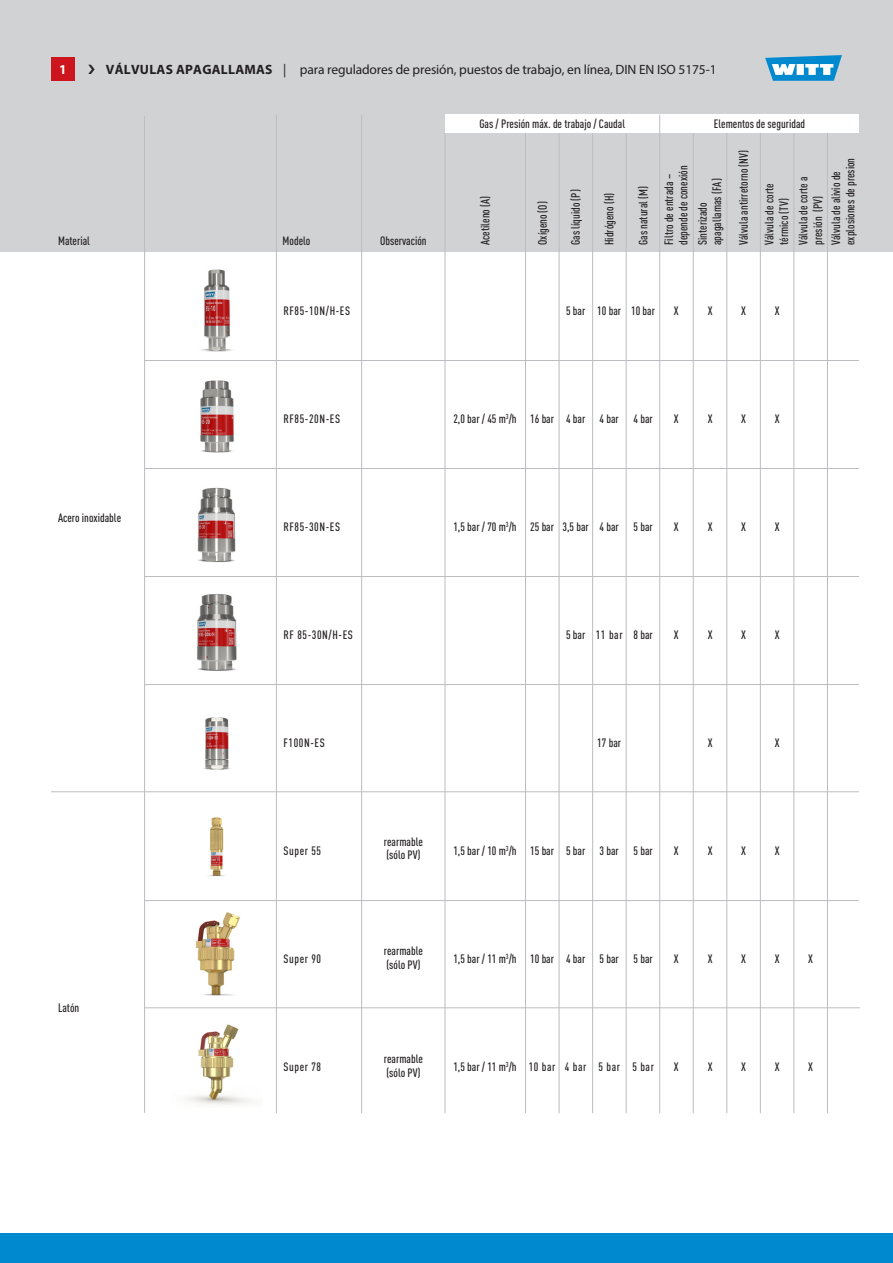
<style>
.page{position:relative;width:893px;height:1263px;background:#fff}
.page>*{position:absolute;margin:0;border:0;box-sizing:border-box;transform-origin:0 0}
.t1{font:13.5px "Myriad Pro";letter-spacing:-.01em;color:#231f20}
.t2{font:700 13.5px "Myriad Pro";color:#fff}
.t3{font:500 12px "DIN Cond";color:#231f20}
.t4{font:500 12px "DIN Cond";letter-spacing:.05em;color:#231f20}
.s1{font-weight:700}
</style>
<div class="page">
<div style="left:0;top:0;width:893px;height:252px;background:#d1d2d4"></div>
<div style="left:445px;top:115px;width:414px;height:18px;background:#fff"></div>
<hr style="left:144px;top:116px;width:1px;height:997px;background:#bcbdc0">
<hr style="left:276px;top:115px;width:1px;height:998px;background:#bcbdc0">
<hr style="left:361px;top:115px;width:1px;height:998px;background:#bcbdc0">
<hr style="left:445px;top:133px;width:1px;height:980px;background:#bcbdc0">
<hr style="left:525px;top:133px;width:1px;height:980px;background:#bcbdc0">
<hr style="left:559px;top:133px;width:1px;height:980px;background:#bcbdc0">
<hr style="left:592px;top:133px;width:1px;height:980px;background:#bcbdc0">
<hr style="left:626px;top:133px;width:1px;height:980px;background:#bcbdc0">
<hr style="left:659px;top:115px;width:1px;height:998px;background:#bcbdc0">
<hr style="left:693px;top:133px;width:1px;height:980px;background:#bcbdc0">
<hr style="left:726px;top:133px;width:1px;height:980px;background:#bcbdc0">
<hr style="left:760px;top:133px;width:1px;height:980px;background:#bcbdc0">
<hr style="left:793px;top:133px;width:1px;height:980px;background:#bcbdc0">
<hr style="left:827px;top:133px;width:1px;height:980px;background:#bcbdc0">
<hr style="left:144px;top:468px;width:715px;height:1px;background:#bcbdc0">
<hr style="left:145px;top:576px;width:714px;height:1px;background:#bcbdc0">
<hr style="left:145px;top:684px;width:714px;height:1px;background:#bcbdc0">
<hr style="left:51px;top:791px;width:808px;height:1px;background:#bcbdc0">
<hr style="left:145px;top:900px;width:714px;height:1px;background:#bcbdc0">
<hr style="left:145px;top:1007px;width:715px;height:1px;background:#bcbdc0">
<hr style="left:144px;top:360px;width:715px;height:1px;background:#bcbdc0">
<div style="left:0;top:1234px;width:893px;height:29px;background:#0089cf"></div>
<div style="left:51px;top:58px;width:24px;height:23px;background:#cd151d"></div>
<svg style="left:765px;top:55px;width:77px;height:26px;background:#5eb0db"></svg>
<img style="left:196px;top:912px;width:44px;height:84px">
<img style="left:200px;top:380px;width:34px;height:73px">
<img style="left:197px;top:487px;width:39px;height:75px">
<img style="left:197px;top:594px;width:40px;height:77px">
<img style="left:187px;top:1024px;width:65px;height:81px">
<img style="left:208px;top:817px;width:18px;height:60px">
<img style="left:201px;top:269px;width:32px;height:83px">
<img style="left:203px;top:717px;width:27px;height:53px">
<p class="t2" style="left:59px;top:60px;width:9px">1</p>
<p class="t1" style="left:106px;top:61px;width:612px"><span class="s1">VÁLVULAS APAGALLAMAS</span> | para reguladores de presión, puestos de trabajo, en línea, DIN EN ISO 5175-1</p>
<p class="t3" style="left:58px;top:233px;width:33px">Material</p>
<p class="t3" style="left:58px;top:510px;width:65px">Acero inoxidable</p>
<p class="t3" style="left:58px;top:1000px;width:23px">Latón</p>
<p class="t3" style="left:283px;top:233px;width:29px">Modelo</p>
<p class="t3" style="left:380px;top:233px;width:48px">Observación</p>
<p class="t4" style="left:283px;top:303px;width:68px">RF85-10N/H-ES</p>
<p class="t3" style="left:479px;top:117px;width:147px">Gas / Presión máx. de trabajo / Caudal</p>
<p class="t3" style="left:714px;top:117px;width:93px">Elementos de seguridad</p>
<p class="t3" style="left:478px;top:245px;width:50px;rotate:-90deg">Acetileno (A)</p>
<p class="t3" style="left:536px;top:245px;width:45px;rotate:-90deg">Oxígeno (O)</p>
<p class="t3" style="left:568px;top:245px;width:57px;rotate:-90deg">Gas líquido (P)</p>
<p class="t3" style="left:602px;top:245px;width:54px;rotate:-90deg">Hidrógeno (H)</p>
<p class="t3" style="left:636px;top:245px;width:60px;rotate:-90deg">Gas natural (M)</p>
<p class="t3" style="left:662px;top:245px;width:72px;rotate:-90deg">Filtro de entrada –</p>
<p class="t3" style="left:676px;top:245px;width:81px;rotate:-90deg">depende de conexión</p>
<p class="t3" style="left:710px;top:245px;width:68px;rotate:-90deg">apagallamas (FA)</p>
<p class="t3" style="left:695px;top:245px;width:44px;rotate:-90deg">Sinterizado</p>
<p class="t3" style="left:736px;top:245px;width:96px;rotate:-90deg">Válvula antirretorno (NV)</p>
<p class="t3" style="left:762px;top:245px;width:63px;rotate:-90deg">Válvula de corte</p>
<p class="t3" style="left:777px;top:245px;width:48px;rotate:-90deg">térmico (TV)</p>
<p class="t3" style="left:843px;top:245px;width:89px;rotate:-90deg">explosiones de presion</p>
<p class="t3" style="left:829px;top:245px;width:75px;rotate:-90deg">Válvula de alivio de</p>
<p class="t3" style="left:796px;top:245px;width:70px;rotate:-90deg">Válvula de corte a</p>
<p class="t3" style="left:811px;top:245px;width:50px;rotate:-90deg">presión (PV)</p>
<p class="t3" style="left:566px;top:303px;width:21px">5 bar</p>
<p class="t3" style="left:597px;top:303px;width:25px">10 bar</p>
<p class="t3" style="left:631px;top:303px;width:25px">10 bar</p>
<p class="t3" style="left:674px;top:303px;width:6px">X</p>
<p class="t3" style="left:708px;top:303px;width:6px">X</p>
<p class="t3" style="left:741px;top:303px;width:6px">X</p>
<p class="t3" style="left:775px;top:303px;width:6px">X</p>
<p class="t4" style="left:283px;top:411px;width:58px">RF85-20N-ES</p>
<p class="t3" style="left:453px;top:411px;width:65px">2,0 bar / 45 m<sup>3</sup>/h</p>
<p class="t3" style="left:530px;top:411px;width:25px">16 bar</p>
<p class="t3" style="left:566px;top:411px;width:21px">4 bar</p>
<p class="t3" style="left:600px;top:411px;width:21px">4 bar</p>
<p class="t3" style="left:633px;top:411px;width:21px">4 bar</p>
<p class="t3" style="left:674px;top:411px;width:6px">X</p>
<p class="t3" style="left:708px;top:411px;width:6px">X</p>
<p class="t3" style="left:741px;top:411px;width:6px">X</p>
<p class="t3" style="left:775px;top:411px;width:6px">X</p>
<p class="t4" style="left:283px;top:519px;width:58px">RF85-30N-ES</p>
<p class="t3" style="left:453px;top:519px;width:65px">1,5 bar / 70 m<sup>3</sup>/h</p>
<p class="t3" style="left:530px;top:519px;width:25px">25 bar</p>
<p class="t3" style="left:562px;top:519px;width:28px">3,5 bar</p>
<p class="t3" style="left:600px;top:519px;width:21px">4 bar</p>
<p class="t3" style="left:633px;top:519px;width:21px">5 bar</p>
<p class="t3" style="left:674px;top:519px;width:6px">X</p>
<p class="t3" style="left:708px;top:519px;width:6px">X</p>
<p class="t3" style="left:741px;top:519px;width:6px">X</p>
<p class="t3" style="left:775px;top:519px;width:6px">X</p>
<p class="t3" style="left:283px;top:627px;width:71px">RF 85-30N/H-ES</p>
<p class="t3" style="left:566px;top:627px;width:21px">5 bar</p>
<p class="t3" style="left:596px;top:627px;width:28px">11 bar</p>
<p class="t3" style="left:633px;top:627px;width:21px">8 bar</p>
<p class="t3" style="left:674px;top:627px;width:6px">X</p>
<p class="t3" style="left:708px;top:627px;width:6px">X</p>
<p class="t3" style="left:741px;top:627px;width:6px">X</p>
<p class="t3" style="left:775px;top:627px;width:6px">X</p>
<p class="t3" style="left:283px;top:735px;width:43px">F100N-ES</p>
<p class="t3" style="left:597px;top:735px;width:25px">17 bar</p>
<p class="t3" style="left:708px;top:735px;width:6px">X</p>
<p class="t3" style="left:775px;top:735px;width:6px">X</p>
<p class="t3" style="left:283px;top:843px;width:39px">Super 55</p>
<p class="t3" style="left:384px;top:834px;width:41px">rearmable</p>
<p class="t3" style="left:386px;top:848px;width:36px">(sólo PV)</p>
<p class="t3" style="left:453px;top:843px;width:65px">1,5 bar / 10 m<sup>3</sup>/h</p>
<p class="t3" style="left:530px;top:843px;width:25px">15 bar</p>
<p class="t3" style="left:566px;top:843px;width:21px">5 bar</p>
<p class="t3" style="left:600px;top:843px;width:21px">3 bar</p>
<p class="t3" style="left:633px;top:843px;width:21px">5 bar</p>
<p class="t3" style="left:674px;top:843px;width:6px">X</p>
<p class="t3" style="left:708px;top:843px;width:6px">X</p>
<p class="t3" style="left:741px;top:843px;width:6px">X</p>
<p class="t3" style="left:775px;top:843px;width:6px">X</p>
<p class="t3" style="left:283px;top:951px;width:39px">Super 90</p>
<p class="t3" style="left:384px;top:944px;width:41px">rearmable</p>
<p class="t3" style="left:386px;top:957px;width:36px">(sólo PV)</p>
<p class="t3" style="left:453px;top:951px;width:65px">1,5 bar / 11 m<sup>3</sup>/h</p>
<p class="t3" style="left:530px;top:951px;width:25px">10 bar</p>
<p class="t3" style="left:566px;top:951px;width:21px">4 bar</p>
<p class="t3" style="left:600px;top:951px;width:21px">5 bar</p>
<p class="t3" style="left:633px;top:951px;width:21px">5 bar</p>
<p class="t3" style="left:674px;top:951px;width:6px">X</p>
<p class="t3" style="left:708px;top:951px;width:6px">X</p>
<p class="t3" style="left:741px;top:951px;width:6px">X</p>
<p class="t3" style="left:775px;top:951px;width:6px">X</p>
<p class="t3" style="left:808px;top:951px;width:6px">X</p>
<p class="t3" style="left:283px;top:1059px;width:39px">Super 78</p>
<p class="t3" style="left:384px;top:1052px;width:41px">rearmable</p>
<p class="t3" style="left:386px;top:1065px;width:36px">(sólo PV)</p>
<p class="t3" style="left:453px;top:1059px;width:65px">1,5 bar / 11 m<sup>3</sup>/h</p>
<p class="t3" style="left:529px;top:1059px;width:28px">10 bar</p>
<p class="t3" style="left:565px;top:1059px;width:23px">4 bar</p>
<p class="t3" style="left:598px;top:1059px;width:23px">5 bar</p>
<p class="t3" style="left:632px;top:1059px;width:23px">5 bar</p>
<p class="t3" style="left:674px;top:1059px;width:6px">X</p>
<p class="t3" style="left:708px;top:1059px;width:6px">X</p>
<p class="t3" style="left:741px;top:1059px;width:6px">X</p>
<p class="t3" style="left:775px;top:1059px;width:6px">X</p>
<p class="t3" style="left:808px;top:1059px;width:6px">X</p>
</div>
